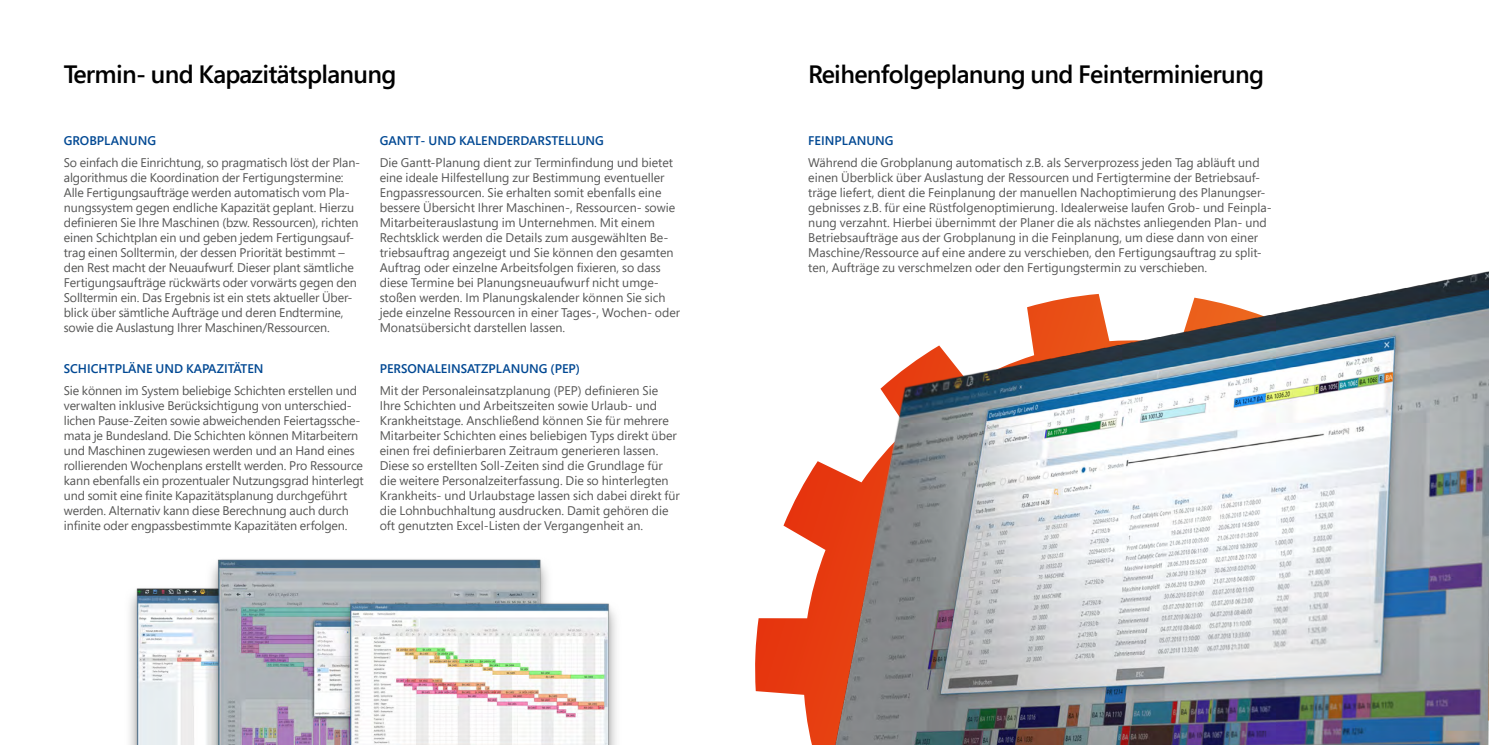
<style>
.page{position:relative;width:1489px;height:745px;background:#fff}
.page>*{position:absolute;margin:0;border:0;box-sizing:border-box;transform-origin:0 0}
.t1{font:600 25px "Segoe Pro";letter-spacing:-.025em;color:#000}
.t2{font:12.5px/15px "Segoe Pro";color:#565655}
.t3{font:600 12.5px "Segoe Pro";color:#004893}
</style>
<div class="page">
<img style="left:129px;top:559px;width:487px;height:185px">
<svg style="left:755px;top:464px;width:61px;height:280px"></svg>
<img style="left:816px;top:271px;width:672px;height:473px">
<h1 class="t1" style="left:64px;top:57px;width:334px">Termin- und Kapazitätsplanung</h1>
<p class="t3" style="left:64px;top:132px;width:94px">GROBPLANUNG</p>
<p class="t2" style="left:64px;top:155px;width:298px">So einfach die Einrichtung, so pragmatisch löst der Plan&shy;algorithmus die Koordination der Fertigungstermine:<br>Alle Fertigungsaufträge werden automatisch vom Pla&shy;nungssystem gegen endliche Kapazität geplant. Hierzu definieren Sie Ihre Maschinen (bzw. Ressourcen), richten einen Schichtplan ein und geben jedem Fertigungsauf&shy;trag einen Solltermin, der dessen Priorität bestimmt – den Rest macht der Neuaufwurf. Dieser plant sämtliche Fertigungsaufträge rückwärts oder vorwärts gegen den Solltermin ein. Das Ergebnis ist ein stets aktueller Über&shy;blick über sämtliche Aufträge und deren Endtermine, sowie die Auslastung Ihrer Maschinen/Ressourcen.</p>
<p class="t3" style="left:64px;top:360px;width:201px">SCHICHTPLÄNE UND KAPAZITÄTEN</p>
<p class="t2" style="left:64px;top:382px;width:301px">Sie können im System beliebige Schichten erstellen und verwalten inklusive Berücksichtigung von unterschied&shy;lichen Pause-Zeiten sowie abweichenden Feiertagssche&shy;mata je Bundesland. Die Schichten können Mitarbeitern und Maschinen zugewiesen werden und an Hand eines rollierenden Wochenplans erstellt werden. Pro Ressource kann ebenfalls ein prozentualer Nutzungsgrad hinterlegt und somit eine finite Kapazitätsplanung durchgeführt werden. Alternativ kann diese Berechnung auch durch infinite oder engpassbestimmte Kapazitäten erfolgen.</p>
<p class="t3" style="left:380px;top:132px;width:226px">GANTT- UND KALENDERDARSTELLUNG</p>
<p class="t2" style="left:380px;top:155px;width:302px">Die Gantt-Planung dient zur Terminfindung und bietet eine ideale Hilfestellung zur Bestimmung eventueller Engpassressourcen. Sie erhalten somit ebenfalls eine bessere Übersicht Ihrer Maschinen-, Ressourcen- sowie Mitarbeiterauslastung im Unternehmen. Mit einem Rechtsklick werden die Details zum ausgewählten Be&shy;triebsauftrag angezeigt und Sie können den gesamten Auftrag oder einzelne Arbeitsfolgen fixieren, so dass diese Termine bei Planungsneuaufwurf nicht umge&shy;stoßen werden. Im Planungskalender können Sie sich jede einzelne Ressourcen in einer Tages-, Wochen- oder Monatsübersicht darstellen lassen.</p>
<p class="t3" style="left:380px;top:360px;width:202px">PERSONALEINSATZPLANUNG (PEP)</p>
<p class="t2" style="left:380px;top:382px;width:301px">Mit der Personaleinsatzplanung (PEP) definieren Sie Ihre Schichten und Arbeitszeiten sowie Urlaub- und Krankheitstage. Anschließend können Sie für mehrere Mitarbeiter Schichten eines beliebigen Typs direkt über einen frei definierbaren Zeitraum generieren lassen.<br>Diese so erstellten Soll-Zeiten sind die Grundlage für die weitere Personalzeiterfassung. Die so hinterlegten Krankheits- und Urlaubstage lassen sich dabei direkt für die Lohnbuchhaltung ausdrucken. Damit gehören die oft genutzten Excel-Listen der Vergangenheit an.</p>
<h1 class="t1" style="left:808px;top:57px;width:457px">Reihenfolgeplanung und Feinterminierung</h1>
<p class="t3" style="left:808px;top:132px;width:87px">FEINPLANUNG</p>
<p class="t2" style="left:808px;top:155px;width:465px">Während die Grobplanung automatisch z.B. als Serverprozess jeden Tag abläuft und einen Überblick über Auslastung der Ressourcen und Fertigtermine der Betriebsauf&shy;träge liefert, dient die Feinplanung der manuellen Nachoptimierung des Planungser&shy;gebnisses z.B. für eine Rüstfolgenoptimierung. Idealerweise laufen Grob- und Feinpla&shy;nung verzahnt. Hierbei übernimmt der Planer die als nächstes anliegenden Plan- und Betriebsaufträge aus der Grobplanung in die Feinplanung, um diese dann von einer Maschine/Ressource auf eine andere zu verschieben, den Fertigungsauftrag zu split&shy;ten, Aufträge zu verschmelzen oder den Fertigungstermin zu verschieben.</p>
</div>
